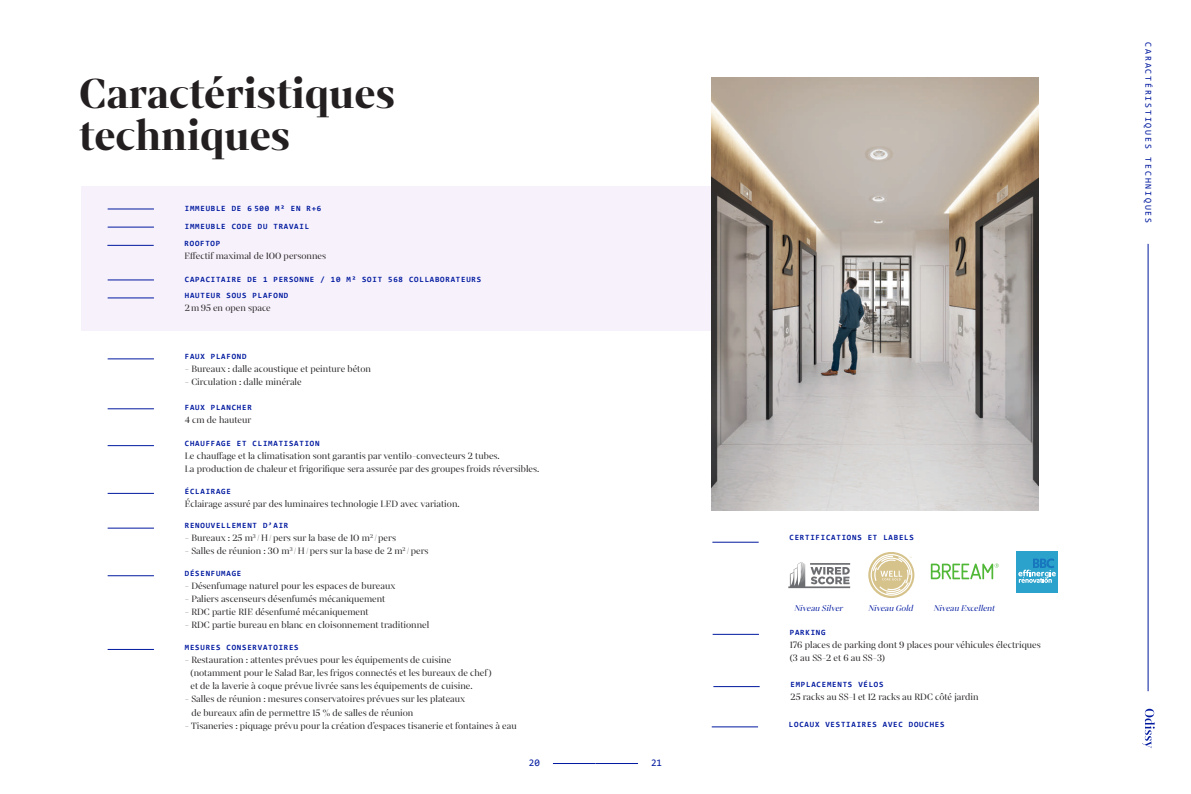
<style>
.page{position:relative;width:1191px;height:794px;background:#fff}
.page>*{position:absolute;margin:0;border:0;box-sizing:border-box;transform-origin:0 0}
.t1{font:700 45px/42px "Mixta Sharp Alt";color:#231f20}
.t2{font:10px/13px "Mixta Sharp Alt";color:#231f20}
.t3{font:10px "Consolas";color:#00199f}
.t4{font:italic 9px "Mixta Sharp Alt";color:#00199f}
.t5{font:9px "Consolas";letter-spacing:.2em;color:#00199f}
.t6{font:700 8px/16.6px "Consolas";letter-spacing:.1em;color:#00199f}
</style>
<div class="page">
<div style="left:81px;top:186px;width:630px;height:144px;background:#f6f1fb"></div>
<img style="left:711px;top:77px;width:327px;height:433px">
<hr style="left:553px;top:763px;width:42px;height:1px;background:#00199f">
<hr style="left:595px;top:763px;width:43px;height:1px;background:#00199f">
<hr style="left:713px;top:686px;width:46px;height:1px;background:#00199f">
<hr style="left:712px;top:634px;width:47px;height:1px;background:#00199f">
<hr style="left:108px;top:445px;width:46px;height:1px;background:#00199f">
<hr style="left:108px;top:358px;width:46px;height:1px;background:#00199f">
<hr style="left:108px;top:408px;width:46px;height:1px;background:#00199f">
<hr style="left:108px;top:575px;width:46px;height:1px;background:#00199f">
<hr style="left:712px;top:542px;width:46px;height:1px;background:#00199f">
<hr style="left:108px;top:493px;width:46px;height:1px;background:#00199f">
<hr style="left:711px;top:726px;width:47px;height:1px;background:#00199f">
<hr style="left:107px;top:245px;width:47px;height:1px;background:#00199f">
<hr style="left:108px;top:208px;width:46px;height:1px;background:#00199f">
<hr style="left:108px;top:227px;width:46px;height:1px;background:#00199f">
<hr style="left:108px;top:279px;width:46px;height:1px;background:#00199f">
<hr style="left:108px;top:297px;width:46px;height:1px;background:#00199f">
<hr style="left:108px;top:527px;width:46px;height:1px;background:#00199f">
<hr style="left:108px;top:649px;width:46px;height:1px;background:#00199f">
<hr style="left:1147px;top:244px;width:1px;height:447px;background:#00199f">
<svg style="left:1142px;top:709px;width:12px;height:39px"></svg>
<svg style="left:788px;top:562px;width:62px;height:26px"></svg>
<svg style="left:930px;top:563px;width:68px;height:16px"></svg>
<svg style="left:868px;top:552px;width:46px;height:46px"></svg>
<svg style="left:870px;top:554px;width:42px;height:42px"></svg>
<div style="left:1016px;top:552px;width:41px;height:41px;background:#2aa2cc"></div>
<svg style="left:1018px;top:558px;width:37px;height:25px"></svg>
<h1 class="t1" style="left:79px;top:73px;width:317px">Caractéristiques techniques</h1>
<p class="t6" style="left:185px;top:200px;width:138px">IMMEUBLE DE 6 500 M² EN R+6</p>
<p class="t6" style="left:185px;top:218px;width:126px">IMMEUBLE CODE DU TRAVAIL</p>
<p class="t6" style="left:185px;top:235px;width:37px">ROOFTOP</p>
<p class="t2" style="left:185px;top:249px;width:143px">Effectif maximal de 100 personnes</p>
<p class="t6" style="left:185px;top:271px;width:298px">CAPACITAIRE DE 1 PERSONNE / 10 M² SOIT 568 COLLABORATEURS<br>HAUTEUR SOUS PLAFOND</p>
<p class="t2" style="left:185px;top:302px;width:87px">2m95 en open space</p>
<p class="t6" style="left:185px;top:348px;width:63px">FAUX PLAFOND</p>
<p class="t2" style="left:185px;top:363px;width:188px">- Bureaux : dalle acoustique et peinture béton</p>
<p class="t2" style="left:185px;top:376px;width:118px">- Circulation : dalle minérale</p>
<p class="t6" style="left:185px;top:398px;width:68px">FAUX PLANCHER</p>
<p class="t2" style="left:185px;top:413px;width:68px">4 cm de hauteur</p>
<p class="t6" style="left:185px;top:435px;width:136px">CHAUFFAGE ET CLIMATISATION</p>
<p class="t2" style="left:185px;top:449px;width:356px">Le chauffage et la climatisation sont garantis par ventilo-convecteurs 2 tubes.<br>La production de chaleur et frigorifique sera assurée par des groupes froids réversibles.</p>
<p class="t6" style="left:185px;top:482px;width:48px">ÉCLAIRAGE</p>
<p class="t2" style="left:185px;top:497px;width:276px">Éclairage assuré par des luminaires technologie LED avec variation.</p>
<p class="t6" style="left:185px;top:517px;width:105px">RENOUVELLEMENT D’AIR</p>
<p class="t2" style="left:185px;top:532px;width:213px">- Bureaux : 25 m<sup>3</sup> /H/pers sur la base de 10 m<sup>2</sup> /pers</p>
<p class="t2" style="left:185px;top:545px;width:245px">- Salles de réunion : 30 m<sup>3</sup> /H/pers sur la base de 2 m<sup>2</sup> /pers</p>
<p class="t6" style="left:185px;top:565px;width:58px">DÉSENFUMAGE</p>
<p class="t2" style="left:185px;top:579px;width:212px">- Désenfumage naturel pour les espaces de bureaux</p>
<p class="t2" style="left:185px;top:592px;width:202px">- Paliers ascenseurs désenfumés mécaniquement</p>
<p class="t2" style="left:185px;top:605px;width:185px">- RDC partie RIE désenfumé mécaniquement</p>
<p class="t2" style="left:185px;top:618px;width:246px">- RDC partie bureau en blanc en cloisonnement traditionnel</p>
<p class="t6" style="left:185px;top:639px;width:115px">MESURES CONSERVATOIRES</p>
<p class="t2" style="left:190px;top:653px;width:303px;text-indent:-6px">- Restauration : attentes prévues pour les équipements de cuisine (notamment pour le Salad Bar, les frigos connectés et les bureaux de chef) et de la laverie à coque prévue livrée sans les équipements de cuisine.</p>
<p class="t2" style="left:191px;top:693px;width:275px;text-indent:-7px">- Salles de réunion : mesures conservatoires prévues sur les plateaux de bureaux afin de permettre 15 % de salles de réunion</p>
<p class="t2" style="left:185px;top:719px;width:333px">- Tisaneries : piquage prévu pour la création d’espaces tisanerie et fontaines à eau</p>
<p class="t3" style="left:529px;top:755px;width:12px">20</p>
<p class="t3" style="left:651px;top:755px;width:12px">21</p>
<p class="t5" style="left:1154px;top:42px;width:182px;rotate:90deg">CARACTÉRISTIQUES TECHNIQUES</p>
<p class="t6" style="left:789px;top:529px;width:126px">CERTIFICATIONS ET LABELS</p>
<p class="t4" style="left:794px;top:603px;width:52px">Niveau Silver</p>
<p class="t4" style="left:868px;top:603px;width:49px">Niveau Gold</p>
<p class="t4" style="left:933px;top:603px;width:65px">Niveau Excellent</p>
<p class="t6" style="left:790px;top:623px;width:37px">PARKING</p>
<p class="t2" style="left:790px;top:638px;width:252px">176 places de parking dont 9 places pour véhicules électriques (3 au SS-2 et 6 au SS-3)</p>
<p class="t6" style="left:790px;top:676px;width:95px">EMPLACEMENTS VÉLOS</p>
<p class="t2" style="left:790px;top:690px;width:189px">25 racks au SS-1 et 12 racks au RDC côté jardin</p>
<p class="t6" style="left:789px;top:716px;width:157px">LOCAUX VESTIAIRES AVEC DOUCHES</p>
</div>
